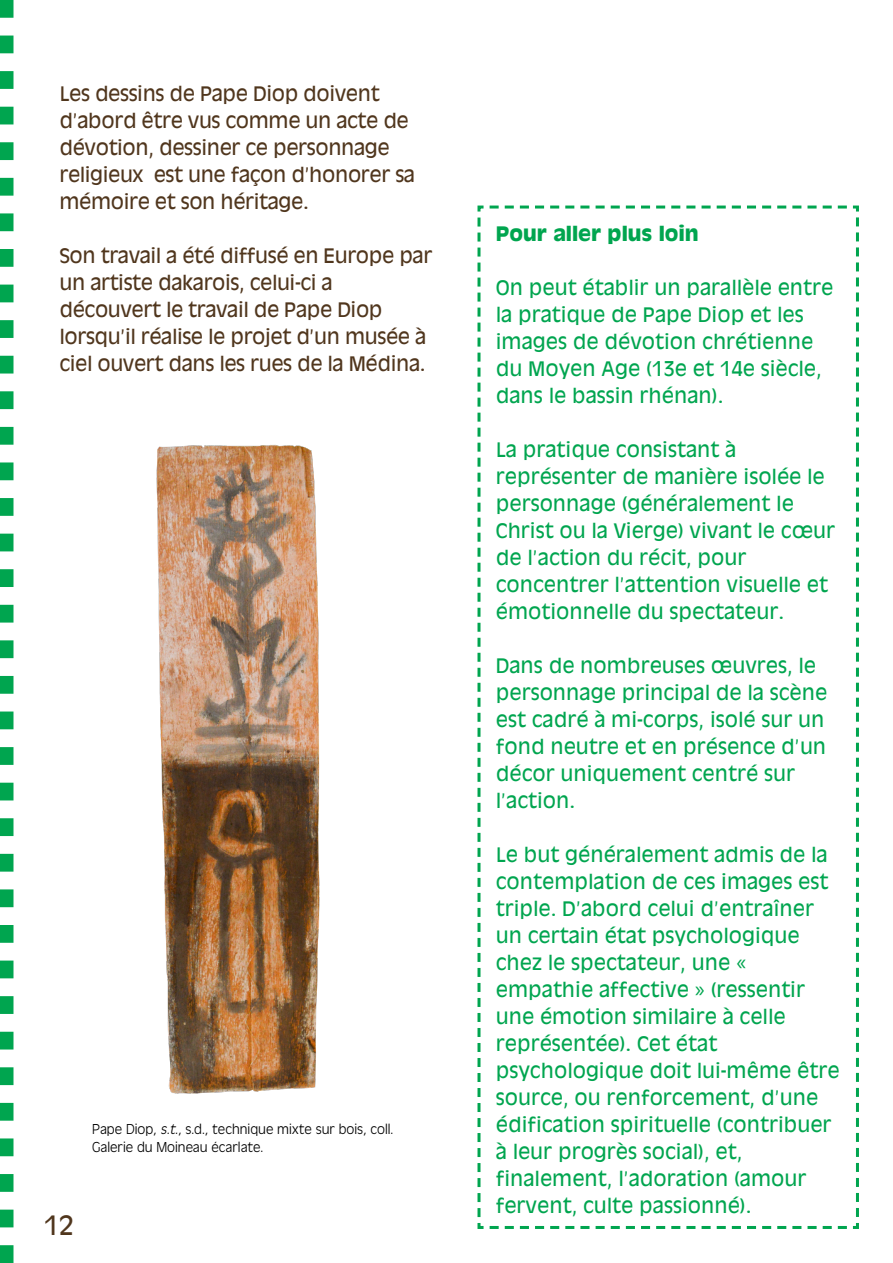
<style>
.page{position:relative;width:893px;height:1263px;background:#fff}
.page>*{position:absolute;margin:0;border:0;box-sizing:border-box;transform-origin:0 0}
.t1{font:25.5px "Antique Olive";color:#50361d}
.texte{font:19.5px/27px "Antique Olive";color:#00a54f}
.texte-2{font:19.5px/27px "Antique Olive";letter-spacing:-.02em;color:#50361d}
.mini_sous_titre{font:700 19.5px "Antique Olive";color:#00a54f}
.t2{font:300 15px/18px "Antique Oli";color:#000}
.s1{font-style:italic}
</style>
<div class="page">
<svg style="left:0;top:0;width:14px;height:1263px"></svg>
<svg style="left:477px;top:205px;width:382px;height:1024px"></svg>
<img style="left:156px;top:445px;width:164px;height:649px">
<p class="texte-2" style="left:60px;top:80px;width:357px">Les dessins de Pape Diop doivent d’abord être vus comme un acte de dévotion, dessiner ce personnage religieux est une façon d’honorer sa mémoire et son héritage.</p>
<p class="texte-2" style="left:60px;top:242px;width:374px">Son travail a été diffusé en Europe par un artiste dakarois, celui-ci a découvert le travail de Pape Diop lorsqu’il réalise le projet d’un musée à ciel ouvert dans les rues de la Médina.</p>
<p class="t2" style="left:92px;top:1120px;width:303px">Pape Diop, <span class="s1">s.t.</span>, s.d., technique mixte sur bois, coll.<br>Galerie du Moineau écarlate.</p>
<h1 class="t1" style="left:44px;top:1209px;width:32px">12</h1>
<p class="mini_sous_titre" style="left:496px;top:221px;width:205px">Pour aller plus loin</p>
<p class="texte" style="left:496px;top:274px;width:339px">On peut établir un parallèle entre la pratique de Pape Diop et les images de dévotion chrétienne du Moyen Age (13e et 14e siècle, dans le bassin rhénan).</p>
<p class="texte" style="left:496px;top:436px;width:341px">La pratique consistant à représenter de manière isolée le personnage (généralement le<br>Christ ou la Vierge) vivant le cœur de l’action du récit, pour concentrer l’attention visuelle et émotionnelle du spectateur.</p>
<p class="texte" style="left:496px;top:652px;width:333px">Dans de nombreuses œuvres, le personnage principal de la scène est cadré à mi-corps, isolé sur un fond neutre et en présence d’un décor uniquement centré sur l’action.</p>
<p class="texte" style="left:496px;top:841px;width:345px">Le but généralement admis de la contemplation de ces images est triple. D’abord celui d’entraîner un certain état psychologique chez le spectateur, une « empathie affective » (ressentir une émotion similaire à celle représentée). Cet état psychologique doit lui-même être source, ou renforcement, d’une édification spirituelle (contribuer à leur progrès social), et, finalement, l’adoration (amour fervent, culte passionné).</p>
</div>
